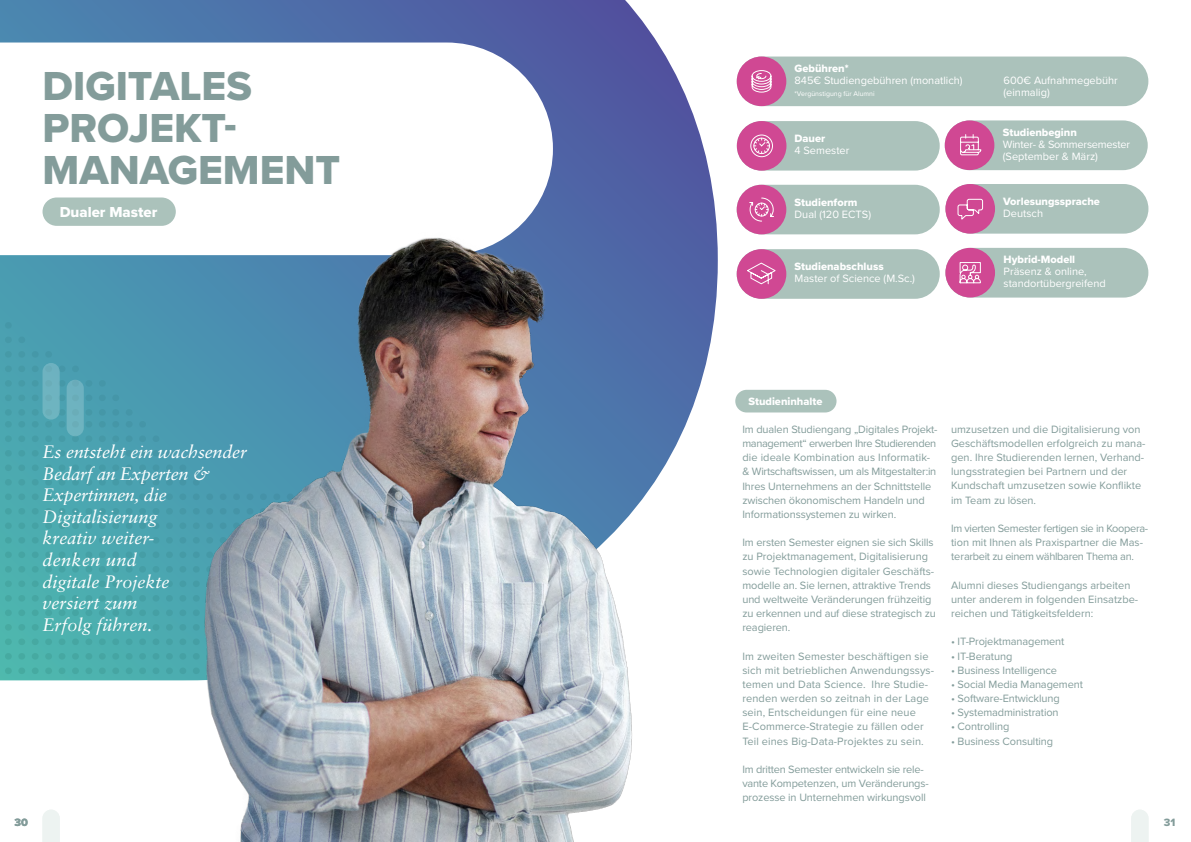
<style>
.page{position:relative;width:1191px;height:842px;background:#fff}
.page>*{position:absolute;margin:0;border:0;box-sizing:border-box;transform-origin:0 0}
.t1{font:42px/42px "Proxima Nova Extrabld";color:#839c9a}
.t2{font:italic 18px/21.6px "Sabon LT Pro";color:#fff}
.t3{font:15px "Proxima Nova Extrabld";color:#fff}
.t4{font:11px/14.2px "Proxima Nova";letter-spacing:-.01em;color:#839c9a}
.t5{font:11px/14.2px "Proxima Nova";letter-spacing:.01em;color:#839c9a}
.t6{font:11px/12px "Proxima Nova";color:#fff}
.t7{font:11px/14.2px "Proxima Nova";letter-spacing:-.03em;color:#839c9a}
.t8{font:11px "Proxima Nova Extrabld";color:#fff}
.t9{font:11px/12px "Proxima Nova";letter-spacing:-.02em;color:#fff}
.t10{font:11px "Proxima Nova Extrabld";color:#839c9a}
.t11{font:7px "Proxima Nova";color:#fff}
</style>
<div class="page">
<svg style="left:0;top:0;width:715px;height:680px;background:#578aaf"></svg>
<svg style="left:0;top:322px;width:12px;height:7px"></svg>
<svg style="left:0;top:337px;width:25px;height:6px"></svg>
<svg style="left:0;top:366px;width:79px;height:6px"></svg>
<svg style="left:0;top:351px;width:52px;height:7px"></svg>
<svg style="left:0;top:380px;width:106px;height:7px"></svg>
<svg style="left:0;top:395px;width:119px;height:6px"></svg>
<svg style="left:0;top:409px;width:146px;height:18px;background:#499fae"></svg>
<svg style="left:0;top:450px;width:173px;height:6px"></svg>
<svg style="left:0;top:435px;width:159px;height:7px"></svg>
<svg style="left:0;top:464px;width:180px;height:7px"></svg>
<svg style="left:0;top:493px;width:180px;height:7px"></svg>
<svg style="left:0;top:479px;width:180px;height:6px"></svg>
<svg style="left:0;top:508px;width:180px;height:6px"></svg>
<svg style="left:0;top:537px;width:180px;height:6px"></svg>
<svg style="left:0;top:522px;width:180px;height:7px"></svg>
<svg style="left:0;top:551px;width:180px;height:7px"></svg>
<svg style="left:0;top:580px;width:180px;height:7px"></svg>
<svg style="left:0;top:566px;width:180px;height:6px"></svg>
<svg style="left:0;top:595px;width:180px;height:7px"></svg>
<svg style="left:0;top:624px;width:180px;height:7px"></svg>
<svg style="left:0;top:609px;width:180px;height:7px"></svg>
<svg style="left:0;top:638px;width:180px;height:7px"></svg>
<svg style="left:0;top:667px;width:180px;height:7px"></svg>
<svg style="left:0;top:653px;width:180px;height:7px"></svg>
<svg style="left:0;top:43px;width:553px;height:212px"></svg>
<img style="left:180px;top:209px;width:655px;height:633px">
<svg style="left:43px;top:810px;width:17px;height:32px"></svg>
<div style="left:43px;top:197px;width:133px;height:29px;background:#abc2bb;border-radius:14px"></div>
<div style="left:43px;top:363px;width:17px;height:57px;background:#6eb3c0;border-radius:9px"></div>
<div style="left:67px;top:380px;width:17px;height:56px;background:#6eb2c0;border-radius:9px"></div>
<svg style="left:1131px;top:810px;width:17px;height:32px"></svg>
<div style="left:737px;top:121px;width:202px;height:50px;background:#abc2bb;border-radius:25px"></div>
<div style="left:736px;top:185px;width:203px;height:49px;background:#abc2bb;border-radius:25px"></div>
<div style="left:945px;top:248px;width:203px;height:50px;background:#abc2bb;border-radius:25px"></div>
<div style="left:945px;top:248px;width:50px;height:49px;background:#d04893;border-radius:50%"></div>
<svg style="left:959px;top:262px;width:22px;height:22px"></svg>
<div style="left:945px;top:184px;width:203px;height:50px;background:#abc2bb;border-radius:25px"></div>
<div style="left:945px;top:184px;width:50px;height:50px;background:#d04893;border-radius:50%"></div>
<svg style="left:957px;top:198px;width:26px;height:22px"></svg>
<div style="left:737px;top:121px;width:49px;height:50px;background:#d04893;border-radius:50%"></div>
<svg style="left:753px;top:137px;width:17px;height:18px"></svg>
<div style="left:750px;top:135px;width:23px;height:22px;border:1px solid #fff;border-radius:50%"></div>
<div style="left:736px;top:185px;width:50px;height:49px;background:#d04893;border-radius:50%"></div>
<svg style="left:749px;top:197px;width:25px;height:25px"></svg>
<div style="left:737px;top:57px;width:411px;height:49px;background:#abc2bb;border-radius:25px"></div>
<div style="left:736px;top:57px;width:50px;height:49px;background:#d04893;border-radius:50%"></div>
<svg style="left:751px;top:70px;width:21px;height:23px"></svg>
<div style="left:736px;top:249px;width:203px;height:50px;background:#abc2bb;border-radius:25px"></div>
<div style="left:736px;top:249px;width:50px;height:50px;background:#d04893;border-radius:50%"></div>
<svg style="left:747px;top:262px;width:29px;height:23px"></svg>
<div style="left:944px;top:120px;width:203px;height:50px;background:#abc2bb;border-radius:25px"></div>
<div style="left:944px;top:120px;width:50px;height:50px;background:#d04893;border-radius:50%"></div>
<svg style="left:960px;top:135px;width:21px;height:21px"></svg>
<div style="left:735px;top:390px;width:101px;height:22px;background:#abc2bb;border-radius:11px"></div>
<h1 class="t1" style="left:43px;top:64px;width:299px">DIGITALES<br>PROJEKT-<br>MANAGEMENT</h1>
<h3 class="t3" style="left:60px;top:200px;width:99px">Dualer Master</h3>
<h2 class="t2" style="left:43px;top:440px;width:206px">Es entsteht ein wachsender<br>Bedarf an Experten &amp;<br>Expertinnen, die<br>Digitalisierung<br>kreativ weiter-<br>denken und<br>digitale Projekte<br>versiert zum<br>Erfolg führen.</h2>
<p class="t10" style="left:15px;top:814px;width:15px">30</p>
<p class="t8" style="left:794px;top:60px;width:56px">Gebühren*</p>
<p class="t6" style="left:794px;top:74px;width:169px">845€ Studiengebühren (monatlich)</p>
<p class="t11" style="left:794px;top:88px;width:82px">*Vergünstigung für Alumni</p>
<p class="t8" style="left:794px;top:130px;width:32px">Dauer</p>
<p class="t6" style="left:794px;top:144px;width:56px">4 Semester</p>
<p class="t8" style="left:794px;top:194px;width:64px">Studienform</p>
<p class="t6" style="left:794px;top:208px;width:78px">Dual (120 ECTS)</p>
<p class="t8" style="left:794px;top:258px;width:91px">Studienabschluss</p>
<p class="t6" style="left:794px;top:272px;width:122px">Master of Science (M.Sc.)</p>
<p class="t6" style="left:1003px;top:74px;width:116px">600€ Aufnahmegebühr (einmalig)</p>
<p class="t8" style="left:1002px;top:124px;width:76px">Studienbeginn</p>
<p class="t9" style="left:1002px;top:138px;width:129px">Winter- &amp; Sommersemester (September &amp; März)</p>
<p class="t8" style="left:1003px;top:193px;width:98px">Vorlesungssprache</p>
<p class="t6" style="left:1003px;top:207px;width:41px">Deutsch</p>
<p class="t8" style="left:1003px;top:251px;width:73px">Hybrid-Modell</p>
<p class="t6" style="left:1003px;top:265px;width:104px">Präsenz &amp; online, standortübergreifend</p>
<p class="t8" style="left:748px;top:393px;width:76px">Studieninhalte</p>
<p class="t4" style="left:742px;top:422px;width:197px">Im dualen Studiengang „Digitales Projekt&shy;management“ erwerben Ihre Studierenden die ideale Kombination aus Informatik-&amp; Wirtschaftswissen, um als Mitgestalter:in Ihres Unternehmens an der Schnittstelle zwischen ökonomischem Handeln und Informationssystemen zu wirken.</p>
<p class="t4" style="left:742px;top:535px;width:195px">Im ersten Semester eignen sie sich Skills zu Projektmanagement, Digitalisierung sowie Technologien digitaler Geschäfts&shy;modelle an. Sie lernen, attraktive Trends und weltweite Veränderungen frühzeitig zu erkennen und auf diese strategisch zu reagieren.</p>
<p class="t5" style="left:742px;top:648px;width:193px">Im zweiten Semester beschäftigen sie sich mit betrieblichen Anwendungssys&shy;temen und Data Science. Ihre Studie&shy;renden werden so zeitnah in der Lage sein, Entscheidungen für eine neue E-Commerce-Strategie zu fällen oder Teil eines Big-Data-Projektes zu sein.</p>
<p class="t4" style="left:742px;top:762px;width:188px">Im dritten Semester entwickeln sie rele&shy;vante Kompetenzen, um Veränderungs&shy;prozesse in Unternehmen wirkungsvoll</p>
<p class="t4" style="left:951px;top:421px;width:196px">umzusetzen und die Digitalisierung von Geschäftsmodellen erfolgreich zu mana&shy;gen. Ihre Studierenden lernen, Verhand&shy;lungsstrategien bei Partnern und der Kundschaft umzusetzen sowie Konflikte im Team zu lösen.</p>
<p class="t7" style="left:951px;top:521px;width:199px">Im vierten Semester fertigen sie in Koopera&shy;tion mit Ihnen als Praxispartner die Mas&shy;terarbeit zu einem wählbaren Thema an.</p>
<p class="t4" style="left:951px;top:577px;width:189px">Alumni dieses Studiengangs arbeiten unter anderem in folgenden Einsatzbe&shy;reichen und Tätigkeitsfeldern:</p>
<p class="t4" style="left:951px;top:634px;width:115px">• IT-Projektmanagement</p>
<p class="t4" style="left:951px;top:648px;width:63px">• IT-Beratung</p>
<p class="t4" style="left:951px;top:662px;width:107px">• Business Intelligence</p>
<p class="t4" style="left:951px;top:677px;width:133px">• Social Media Management</p>
<p class="t4" style="left:951px;top:691px;width:110px">• Software-Entwicklung</p>
<p class="t4" style="left:951px;top:705px;width:109px">• Systemadministration</p>
<p class="t4" style="left:951px;top:719px;width:60px">• Controlling</p>
<p class="t4" style="left:951px;top:733px;width:103px">• Business Consulting</p>
<p class="t10" style="left:1164px;top:814px;width:13px">31</p>
</div>
